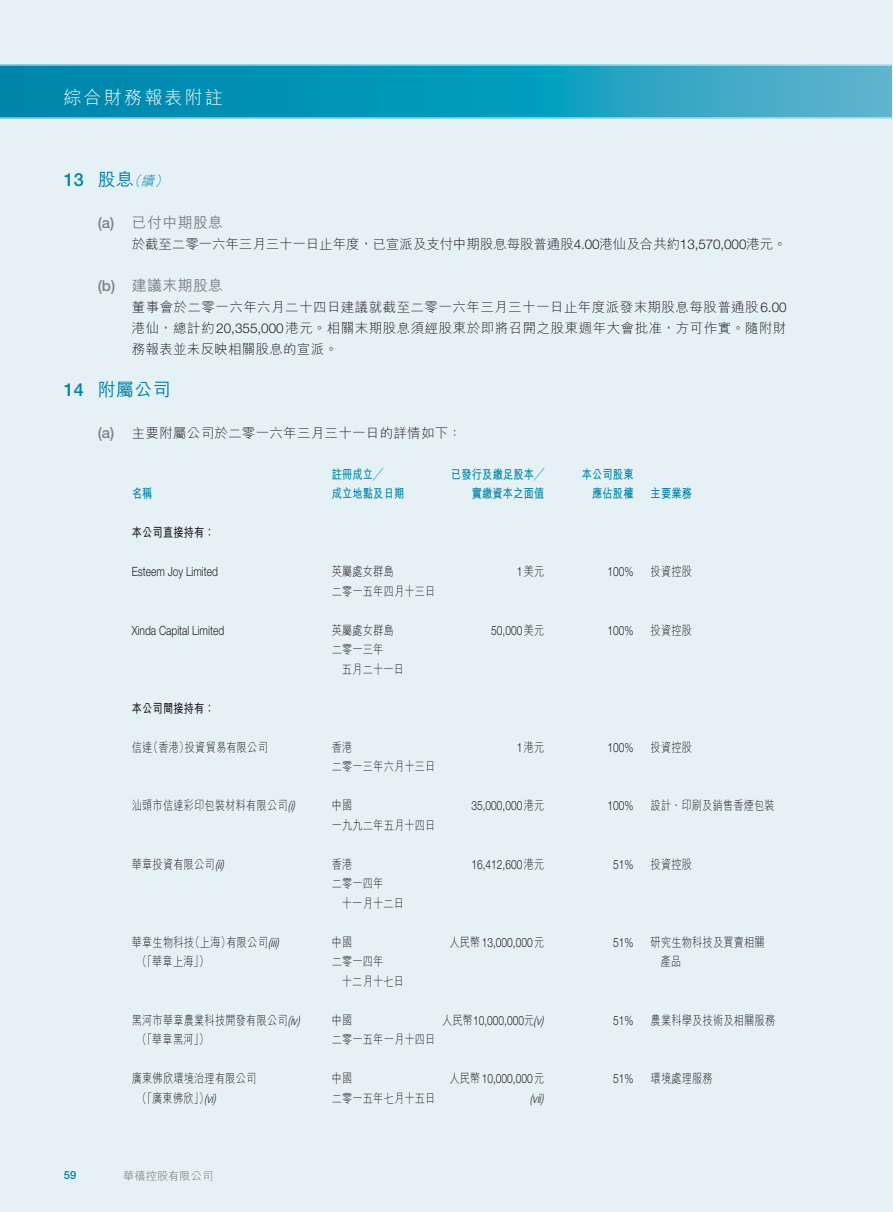
<style>
.page{position:relative;width:893px;height:1212px;background:#e6f1f6}
.page>*{position:absolute;margin:0;border:0;box-sizing:border-box;transform-origin:0 0}
.t1{font:18px "M Hei HK Light B5 pc H";letter-spacing:.12em;color:#fff}
.t2{font:18px "M Hei HK Medium B5 pc H";color:#0083a9}
.t3{font:15px "M Hei HK Medium B5 pc H";letter-spacing:.02em;color:#808285}
.t4{font:13.5px/21px "M Hei HK Light B5 pc H";letter-spacing:.02em;color:#231f20;text-align:justify}
.t5{font:13.5px "M Hei HK Light B5 pc H";letter-spacing:-.01em;color:#231f20}
.t6{font:italic 13.5px "M Hei HK Light B5 pc H";color:#0083a9}
.t7{font:12.75px/19.5px "M Hei HK Light B5 pc H";letter-spacing:.02em;color:#231f20;scale:.8 1}
.t8{font:300 12.75px/19.5px "Helvetica Neue LT Std";color:#231f20;text-align:right;scale:.8 1}
.t9{font:12.75px/19.5px "M Hei HK Bold B5 pc H";letter-spacing:.02em;color:#0083a9;text-align:right;scale:.8 1}
.t10{font:12.75px "M Hei HK Bold B5 pc H";letter-spacing:.02em;color:#231f20;scale:.8 1}
.t11{font:11.25px "M Hei HK Light B5 pc H";color:#6d6e70}
.t12{font:500 11.25px "Helvetica Neue LT Std";color:#0083a9}
.s1{font-family:"Helvetica Neue LT Std";font-weight:500;font-style:normal;font-size:18px}
.s2{font-family:"M Hei HK Medium B5 pc H";font-style:normal;font-size:18px}
.s3{font-family:"Helvetica Neue LT Std";font-weight:500}
.s4{font-family:"Helvetica Neue LT Std";font-weight:300}
.s5{font-family:"Helvetica Neue LT Std";font-weight:500;font-size:15px;color:#808285}
.s6{font-family:"M Hei HK Light B5 pc H";font-weight:400}
.s7{font-family:"Helvetica Neue LT Std";font-weight:300;font-style:italic}
.s8{font-style:italic}
</style>
<div class="page">
<svg style="left:0;top:65px;width:892px;height:53px;background:#1a9cbc"></svg>
<h1 class="t1" style="left:64px;top:90px;width:161px">綜合財務報表附註</h1>
<p class="t6" style="left:64px;top:176px;width:108px"><span class="s1">1 3</span> <span class="s2">股息</span>（續）</p>
<p class="t3" style="left:98px;top:217px;width:127px"><span class="s3">(a)</span> 已付中期股息</p>
<p class="t5" style="left:132px;top:239px;width:656px">於截至二零一六年三月三十一日止年度，已宣派及支付中期股息每股普通股<span class="s4">4.00</span>港仙及合共約<span class="s4">13,570,000</span>港元。</p>
<p class="t3" style="left:98px;top:280px;width:127px"><span class="s3">(b)</span> 建議末期股息</p>
<p class="t4" style="left:132px;top:298px;width:656px">董事會於二零一六年六月二十四日建議就截至二零一六年三月三十一日止年度派發末期股息每股普通股<span class="s4">6.00</span>港仙，總計約<span class="s4">20,355,000</span>港元。相關末期股息須經股東於即將召開之股東週年大會批准，方可作實。隨附財務報表並未反映相關股息的宣派。</p>
<h1 class="t2" style="left:64px;top:383px;width:109px"><span class="s3">14</span> 附屬公司</h1>
<p class="t4" style="left:98px;top:424px;width:365px"><span class="s5">(a)</span> 主要附屬公司於二零一六年三月三十一日的詳情如下：</p>
<p class="t9" style="left:132px;top:485px;width:27px">名稱</p>
<p class="t9" style="left:332px;top:466px;width:92px;text-align:left">註冊成立╱<br>成立地點及日期</p>
<p class="t9" style="left:451px;top:466px;width:118px">已發行及繳足股本╱實繳資本之面值</p>
<p class="t9" style="left:582px;top:466px;width:66px">本公司股東應佔股權</p>
<p class="t9" style="left:651px;top:485px;width:53px">主要業務</p>
<p class="t10" style="left:132px;top:528px;width:105px">本公司直接持有：</p>
<p class="t8" style="left:132px;top:562px;width:109px">Esteem Joy Limited</p>
<p class="t7" style="left:332px;top:563px;width:131px">英屬處女群島<br>二零一五年四月十三日</p>
<p class="t7" style="left:517px;top:563px;width:36px"><span class="s4">1</span>美元</p>
<p class="t8" style="left:607px;top:562px;width:34px">100%</p>
<p class="t7" style="left:651px;top:563px;width:53px">投資控股</p>
<p class="t8" style="left:132px;top:621px;width:117px">Xinda Capital Limited</p>
<p class="t7" style="left:332px;top:622px;width:79px">英屬處女群島</p>
<p class="t7" style="left:332px;top:641px;width:66px">二零一三年</p>
<p class="t7" style="left:342px;top:661px;width:79px">五月二十一日</p>
<p class="t8" style="left:491px;top:621px;width:68px">50,000<span class="s6">美元</span></p>
<p class="t8" style="left:607px;top:621px;width:34px">100%</p>
<p class="t7" style="left:651px;top:622px;width:53px">投資控股</p>
<p class="t10" style="left:132px;top:703px;width:105px">本公司間接持有：</p>
<p class="t7" style="left:132px;top:739px;width:172px">信達（香港）投資貿易有限公司</p>
<p class="t7" style="left:332px;top:739px;width:131px">香港<br>二零一三年六月十三日</p>
<p class="t7" style="left:517px;top:739px;width:36px"><span class="s4">1</span>港元</p>
<p class="t8" style="left:607px;top:738px;width:34px">100%</p>
<p class="t7" style="left:651px;top:739px;width:53px">投資控股</p>
<p class="t7" style="left:132px;top:797px;width:205px">汕頭市信達彩印包裝材料有限公司<span class="s7">(i)</span></p>
<p class="t7" style="left:332px;top:797px;width:131px">中國<br>一九九二年五月十四日</p>
<p class="t8" style="left:471px;top:796px;width:93px">35,000,000<span class="s6">港元</span></p>
<p class="t8" style="left:607px;top:796px;width:34px">100%</p>
<p class="t7" style="left:651px;top:797px;width:157px">設計、印刷及銷售香煙包裝</p>
<p class="t7" style="left:132px;top:856px;width:116px">華章投資有限公司<span class="s7">(ii)</span></p>
<p class="t7" style="left:332px;top:856px;width:27px">香港</p>
<p class="t7" style="left:332px;top:875px;width:66px">二零一四年</p>
<p class="t7" style="left:342px;top:895px;width:79px">十一月十二日</p>
<p class="t8" style="left:471px;top:855px;width:93px">16,412,600<span class="s6">港元</span></p>
<p class="t8" style="left:613px;top:855px;width:27px">51%</p>
<p class="t7" style="left:651px;top:856px;width:53px">投資控股</p>
<p class="t7" style="left:137px;top:934px;width:179px;text-indent:-5px">華章生物科技（上海）有限公司<span class="s7">(iii)</span>（「華章上海」）</p>
<p class="t7" style="left:332px;top:934px;width:27px">中國</p>
<p class="t7" style="left:332px;top:953px;width:66px">二零一四年</p>
<p class="t7" style="left:342px;top:973px;width:79px">十二月十七日</p>
<p class="t8" style="left:449px;top:933px;width:120px"><span class="s6">人民幣</span>13,000,000<span class="s6">元</span></p>
<p class="t8" style="left:613px;top:933px;width:27px">51%</p>
<p class="t7" style="left:661px;top:934px;width:132px;text-indent:-10px">研究生物科技及買賣相關產品</p>
<p class="t7" style="left:137px;top:1012px;width:205px;text-indent:-5px">黑河市華章農業科技開發有限公司<span class="s7">(iv)</span>（「華章黑河」）</p>
<p class="t7" style="left:332px;top:1012px;width:131px">中國<br>二零一五年一月十四日</p>
<p class="t8" style="left:442px;top:1011px;width:128px"><span class="s6">人民幣</span>10,000,000<span class="s6">元</span><span class="s8">(v)</span></p>
<p class="t8" style="left:613px;top:1011px;width:27px">51%</p>
<p class="t7" style="left:651px;top:1012px;width:157px">農業科學及技術及相關服務</p>
<p class="t7" style="left:137px;top:1070px;width:151px;text-indent:-5px">廣東佛欣環境治理有限公司（「廣東佛欣」）<span class="s7">(vi)</span></p>
<p class="t7" style="left:332px;top:1070px;width:131px">中國<br>二零一五年七月十五日</p>
<p class="t8" style="left:449px;top:1069px;width:120px"><span class="s6">人民幣</span>10,000,000<span class="s6">元</span><span class="s8">(vii)</span></p>
<p class="t8" style="left:613px;top:1069px;width:27px">51%</p>
<p class="t7" style="left:651px;top:1070px;width:79px">環境處理服務</p>
<p class="t12" style="left:64px;top:1168px;width:14px">59</p>
<p class="t11" style="left:123px;top:1171px;width:91px">華禧控股有限公司</p>
</div>
